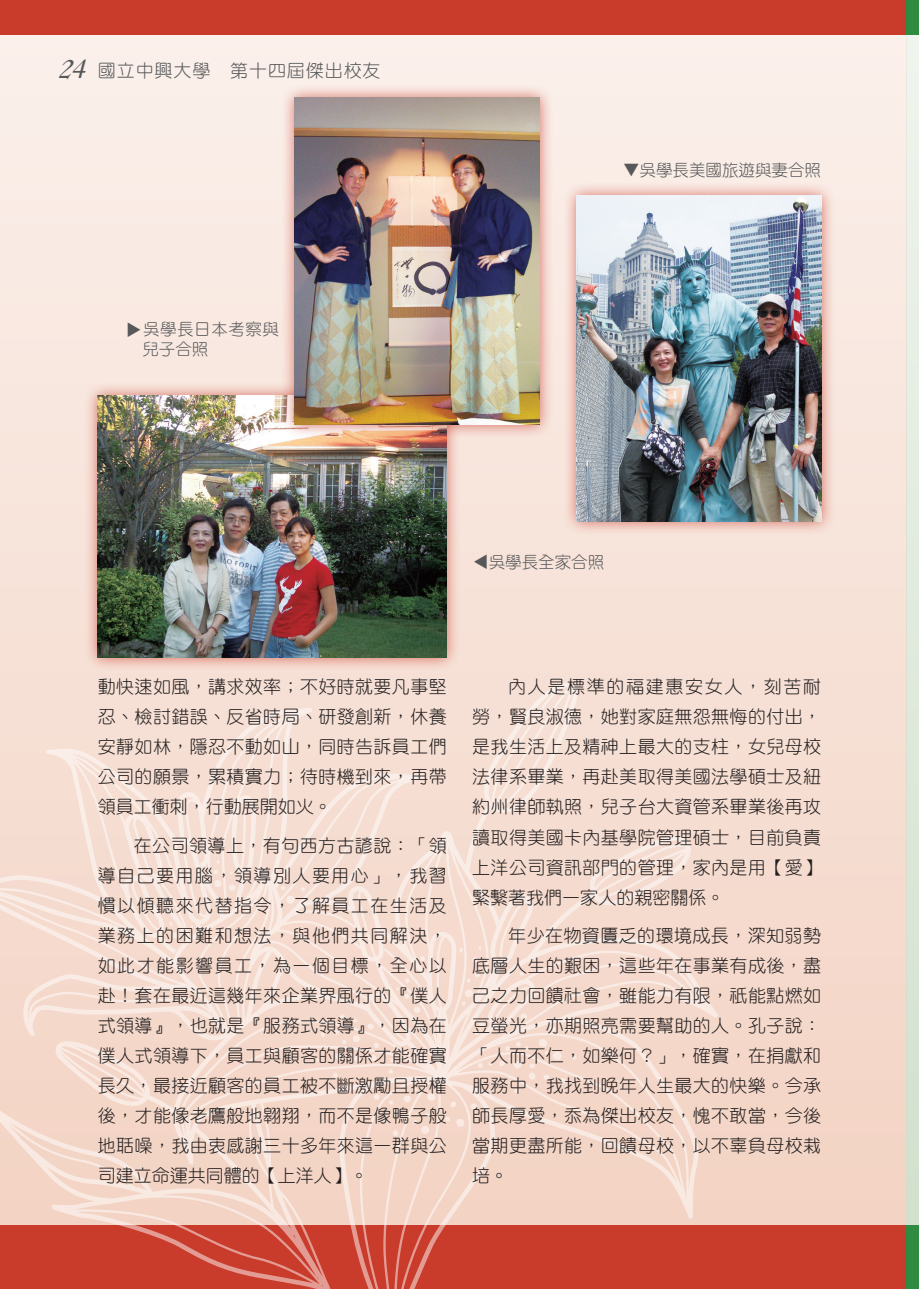
<style>
.page{position:relative;width:919px;height:1289px;background:#fff}
.page>*{position:absolute;margin:0;border:0;box-sizing:border-box;transform-origin:0 0}
.t1{font:18px/30px "DF Yuan Std W3";letter-spacing:.02em;color:#231f20;text-align:justify}
.t2{font:18px "DF Yuan Std W3";letter-spacing:.05em;color:#57585a}
.t3{font:16.5px "DF Yuan Std W3";color:#57585a}
.t4{font:16.5px/19.8px "DF Yuan Std W3";letter-spacing:.035em;color:#57585a}
.s1{font-family:"Caslon";font-style:italic;font-size:27px}
</style>
<div class="page">
<div style="left:0;top:0;width:906px;height:1288px;background:linear-gradient(to bottom,#fbf0eb,#f3d2c2)"></div>
<div style="left:0;top:1225px;width:906px;height:63px;background:#c93b2b"></div>
<div style="left:0;top:0;width:906px;height:34px;background:#c93b2b"></div>
<svg style="left:906px;top:34px;width:12px;height:1191px;background:#e0e7da"></svg>
<div style="left:906px;top:1225px;width:12px;height:63px;background:#2f8b40"></div>
<div style="left:906px;top:0;width:12px;height:34px;background:#2f8b40"></div>
<svg style="left:0;top:682px;width:718px;height:606px;background:#f0ccbf"></svg>
<div style="left:83px;top:381px;width:377px;height:290px;background:#c93b2b;opacity:.75"></div>
<img style="left:98px;top:395px;width:348px;height:262px">
<div style="left:280px;top:83px;width:273px;height:355px;background:#c93b2b;opacity:.75"></div>
<img style="left:295px;top:98px;width:244px;height:326px">
<div style="left:562px;top:181px;width:272px;height:353px;background:#c93b2b;opacity:.75"></div>
<img style="left:577px;top:196px;width:244px;height:325px">
<p class="t2" style="left:57px;top:61px;width:325px"><span class="s1">24</span> 國立中興大學　第十四屆傑出校友</p>
<p class="t3" style="left:125px;top:337px;width:18px;rotate:-90deg">▼</p>
<p class="t4" style="left:142px;top:319px;width:138px">吳學長日本考察與兒子合照</p>
<p class="t3" style="left:623px;top:161px;width:199px">▼吳學長美國旅遊與妻合照</p>
<p class="t3" style="left:471px;top:570px;width:18px;rotate:-90deg">▲</p>
<p class="t3" style="left:488px;top:553px;width:117px">吳學長全家合照</p>
<p class="t1" style="left:98px;top:671px;width:350px">動快速如風，講求效率；不好時就要凡事堅忍、檢討錯誤、反省時局、研發創新，休養安靜如林，隱忍不動如山，同時告訴員工們公司的願景，累積實力；待時機到來，再帶領員工衝刺，行動展開如火。</p>
<p class="t1" style="left:98px;top:830px;width:350px;text-indent:36px">在公司領導上，有句西方古諺說：「領導自己要用腦，領導別人要用心」，我習慣以傾聽來代替指令，了解員工在生活及業務上的困難和想法，與他們共同解決，如此才能影響員工，為一個目標，全心以赴！套在最近這幾年來企業界風行的『僕人式領導』，也就是『服務式領導』，因為在僕人式領導下，員工與顧客的關係才能確實長久，最接近顧客的員工被不斷激勵且授權後，才能像老鷹般地翱翔，而不是像鴨子般地聒噪，我由衷感謝三十多年來這一群與公司建立命運共同體的【上洋人】。</p>
<p class="t1" style="left:472px;top:671px;width:350px;text-indent:36px">內人是標準的福建惠安女人，刻苦耐勞，賢良淑德，她對家庭無怨無悔的付出，是我生活上及精神上最大的支柱，女兒母校法律系畢業，再赴美取得美國法學碩士及紐約州律師執照，兒子台大資管系畢業後再攻讀取得美國卡內基學院管理碩士，目前負責上洋公司資訊部門的管理，家內是用【愛】緊繫著我們一家人的親密關係。</p>
<p class="t1" style="left:472px;top:920px;width:350px;text-indent:36px">年少在物資匱乏的環境成長，深知弱勢底層人生的艱困，這些年在事業有成後，盡己之力回饋社會，雖能力有限，祇能點燃如豆螢光，亦期照亮需要幫助的人。孔子說︰「人而不仁，如樂何？」，確實，在捐獻和服務中，我找到晚年人生最大的快樂。今承師長厚愛，忝為傑出校友，愧不敢當，今後當期更盡所能，回饋母校，以不辜負母校栽培。</p>
</div>
